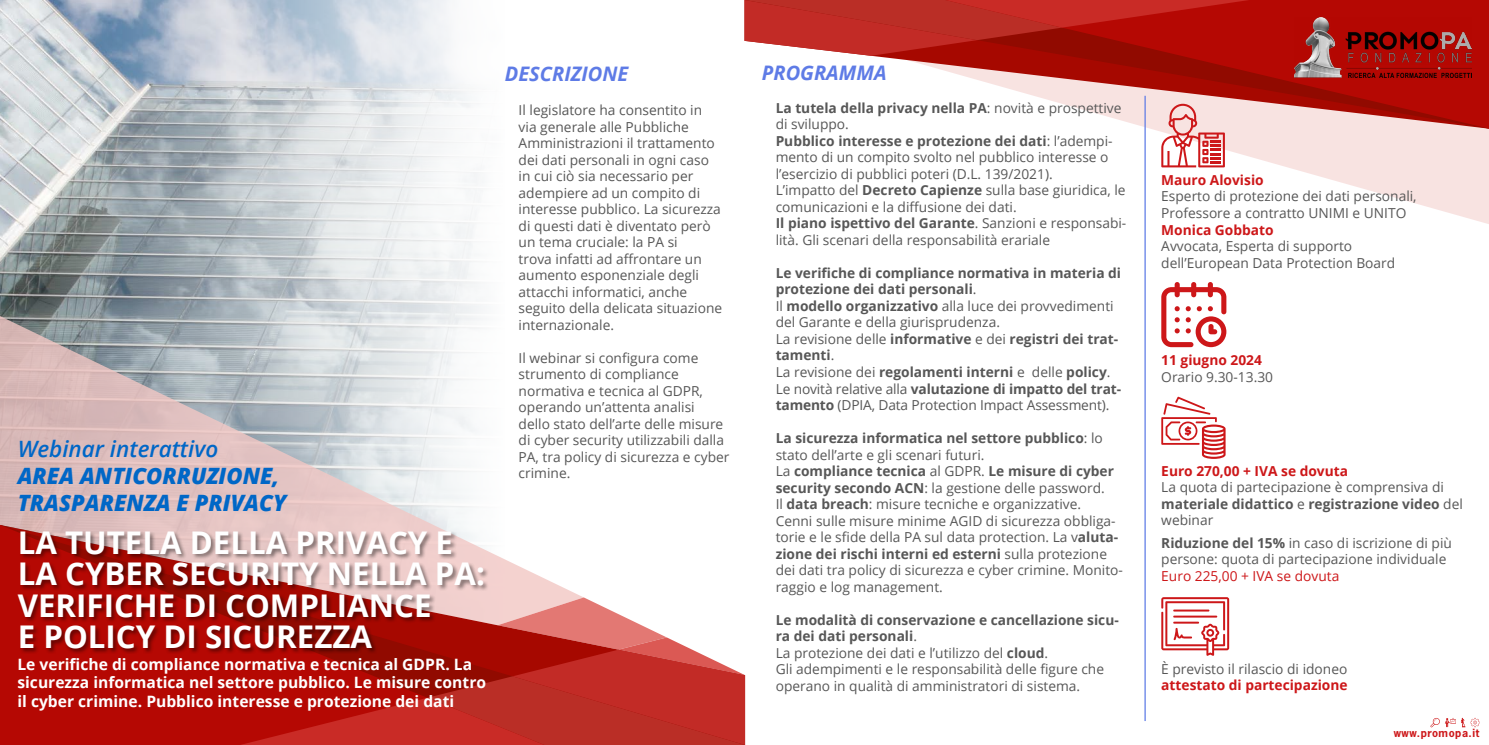
<style>
.page{position:relative;width:1489px;height:745px;background:#fff}
.page>*{position:absolute;margin:0;border:0;box-sizing:border-box;transform-origin:0 0}
.t1{font:700 31.25px/31.2px "Open Sans";color:#fff}
.t2{font:italic 800 22.5px/27px "Open Sans";color:#0067c7}
.t3{font:italic 600 22.5px "Open Sans";color:#0067c7}
.t4{font:italic 700 20px "Open Sans";color:#5e7be6}
.t5{font:700 15.62px/18.8px "Open Sans";color:#fff}
.t6{font:13.75px/16.5px "Open Sans";color:#575757}
.t7{font:700 13.75px/16.5px "Open Sans";color:#575757}
.t8{font:700 13.75px "Open Sans";color:#cd1719}
.t9{font:13.75px "Open Sans";color:#cd1719}
.t10{font:700 10.62px "News Gothic Std";letter-spacing:.05em;color:#cd1719}
.s1{font-weight:700}
.s2{font-weight:400}
</style>
<div class="page">
<svg style="left:1145px;top:129px;width:343px;height:95px"></svg>
<svg style="left:873px;top:56px;width:72px;height:15px"></svg>
<svg style="left:945px;top:0;width:543px;height:129px;background:#c9625d"></svg>
<svg style="left:744px;top:0;width:505px;height:56px;background:#b9251f"></svg>
<img style="left:0;top:0;width:483px;height:316px">
<svg style="left:0;top:316px;width:481px;height:208px;background:#d3c9ca"></svg>
<svg style="left:0;top:524px;width:544px;height:220px;background:#c23733"></svg>
<svg style="left:240px;top:597px;width:505px;height:147px;background:#c4413c"></svg>
<img style="left:1293px;top:17px;width:177px;height:60px">
<svg style="left:1430px;top:717px;width:49px;height:9px"></svg>
<div style="left:17px;top:530px;width:472px;height:123px;background:#000;opacity:.45"></div>
<hr style="left:1144px;top:96px;width:1px;height:624px;background:#5e7be6">
<svg style="left:1161px;top:104px;width:63px;height:63px"></svg>
<svg style="left:1161px;top:282px;width:65px;height:65px"></svg>
<svg style="left:1161px;top:396px;width:64px;height:62px"></svg>
<svg style="left:1161px;top:597px;width:68px;height:58px"></svg>
<h2 class="t3" style="left:18px;top:433px;width:202px">Webinar interattivo</h2>
<h2 class="t2" style="left:18px;top:461px;width:270px">AREA ANTICORRUZIONE,<br>TRASPARENZA E PRIVACY</h2>
<h1 class="t1" style="left:18px;top:526px;width:468px">LA TUTELA DELLA PRIVACY E<br>LA CYBER SECURITY NELLA PA:<br>VERIFICHE DI COMPLIANCE<br>E POLICY DI SICUREZZA</h1>
<p class="t5" style="left:17px;top:653px;width:470px">Le verifiche di compliance normativa e tecnica al GDPR. La sicurezza informatica nel settore pubblico. Le misure contro il cyber crimine. Pubblico interesse e protezione dei dati</p>
<h3 class="t4" style="left:505px;top:59px;width:125px">DESCRIZIONE</h3>
<p class="t6" style="left:518px;top:101px;width:205px">Il legislatore ha consentito in via generale alle Pubbliche<br>Amministrazioni il trattamento dei dati personali in ogni caso in cui ciò sia necessario per adempiere ad un compito di interesse pubblico. La sicurezza di questi dati è diventato però un tema cruciale: la PA si<br>trova infatti ad affrontare un aumento esponenziale degli attacchi informatici, anche seguito della delicata situazione internazionale.</p>
<p class="t6" style="left:518px;top:349px;width:212px">Il webinar si configura come strumento di compliance normativa e tecnica al GDPR, operando un’attenta analisi dello stato dell’arte delle misure di cyber security utilizzabili dalla<br>PA, tra policy di sicurezza e cyber crimine.</p>
<h3 class="t4" style="left:762px;top:58px;width:126px">PROGRAMMA</h3>
<p class="t6" style="left:775px;top:99px;width:352px"><span class="s1">La tutela della privacy nella PA</span>: novità e prospettive di sviluppo.<br><span class="s1">Pubblico interesse e protezione dei dati</span>: l’adempi&shy;mento di un compito svolto nel pubblico interesse o l’esercizio di pubblici poteri (D.L. 139/2021).<br>L’impatto del <span class="s1">Decreto Capienze</span> sulla base giuridica, le comunicazioni e la diffusione dei dati.<br><span class="s1">Il piano ispettivo del Garante</span>. Sanzioni e responsabi&shy;lità. Gli scenari della responsabilità erariale</p>
<p class="t7" style="left:775px;top:264px;width:347px">Le verifiche di compliance normativa in materia di protezione dei dati personali<span class="s2">.<br>Il</span> modello organizzativo <span class="s2">alla luce dei provvedimenti del Garante e della giurisprudenza.<br>La revisione delle</span> informative <span class="s2">e dei</span> registri dei trat&shy;tamenti<span class="s2">.<br>La revisione dei</span> regolamenti interni <span class="s2">e delle</span> policy<span class="s2">.<br>Le novità relative alla</span> valutazione di impatto del trat&shy;tamento <span class="s2">(DPIA, Data Protection Impact Assessment).</span></p>
<p class="t6" style="left:775px;top:429px;width:349px"><span class="s1">La sicurezza informatica nel settore pubblico</span>: lo stato dell’arte e gli scenari futuri.<br>La <span class="s1">compliance tecnica</span> al GDPR. <span class="s1">Le misure di cyber security secondo ACN</span>: la gestione delle password.<br>Il <span class="s1">data breach</span>: misure tecniche e organizzative.<br>Cenni sulle misure minime AGID di sicurezza obbliga&shy;torie e le sfide della PA sul data protection. La v<span class="s1">aluta&shy;zione dei rischi interni ed esterni</span> sulla protezione dei dati tra policy di sicurezza e cyber crimine. Monito&shy;raggio e log management.</p>
<p class="t6" style="left:775px;top:610px;width:344px"><span class="s1">Le modalità di conservazione e cancellazione sicu&shy;ra dei dati personali</span>.<br>La protezione dei dati e l’utilizzo del <span class="s1">cloud</span>.<br>Gli adempimenti e le responsabilità delle figure che operano in qualità di amministratori di sistema.</p>
<p class="t8" style="left:1161px;top:170px;width:104px">Mauro Alovisio</p>
<p class="t6" style="left:1161px;top:188px;width:257px">Esperto di protezione dei dati personali,<br>Professore a contratto UNIMI e UNITO</p>
<p class="t8" style="left:1161px;top:220px;width:114px">Monica Gobbato</p>
<p class="t6" style="left:1161px;top:237px;width:235px">Avvocata, Esperta di supporto dell’European Data Protection Board</p>
<p class="t8" style="left:1161px;top:461px;width:188px">Euro 270,00 + IVA se dovuta</p>
<p class="t6" style="left:1161px;top:478px;width:303px">La quota di partecipazione è comprensiva di <span class="s1">materiale didattico</span> e <span class="s1">registrazione video</span> del webinar</p>
<p class="t6" style="left:1161px;top:534px;width:292px"><span class="s1">Riduzione del 15%</span> in caso di iscrizione di più persone: quota di partecipazione individuale</p>
<p class="t9" style="left:1161px;top:566px;width:179px">Euro 225,00 + IVA se dovuta</p>
<p class="t6" style="left:1161px;top:660px;width:187px">È previsto il rilascio di idoneo</p>
<p class="t8" style="left:1161px;top:675px;width:188px">attestato di partecipazione</p>
<p class="t10" style="left:1393px;top:725px;width:87px">www.promopa.it</p>
</div>
